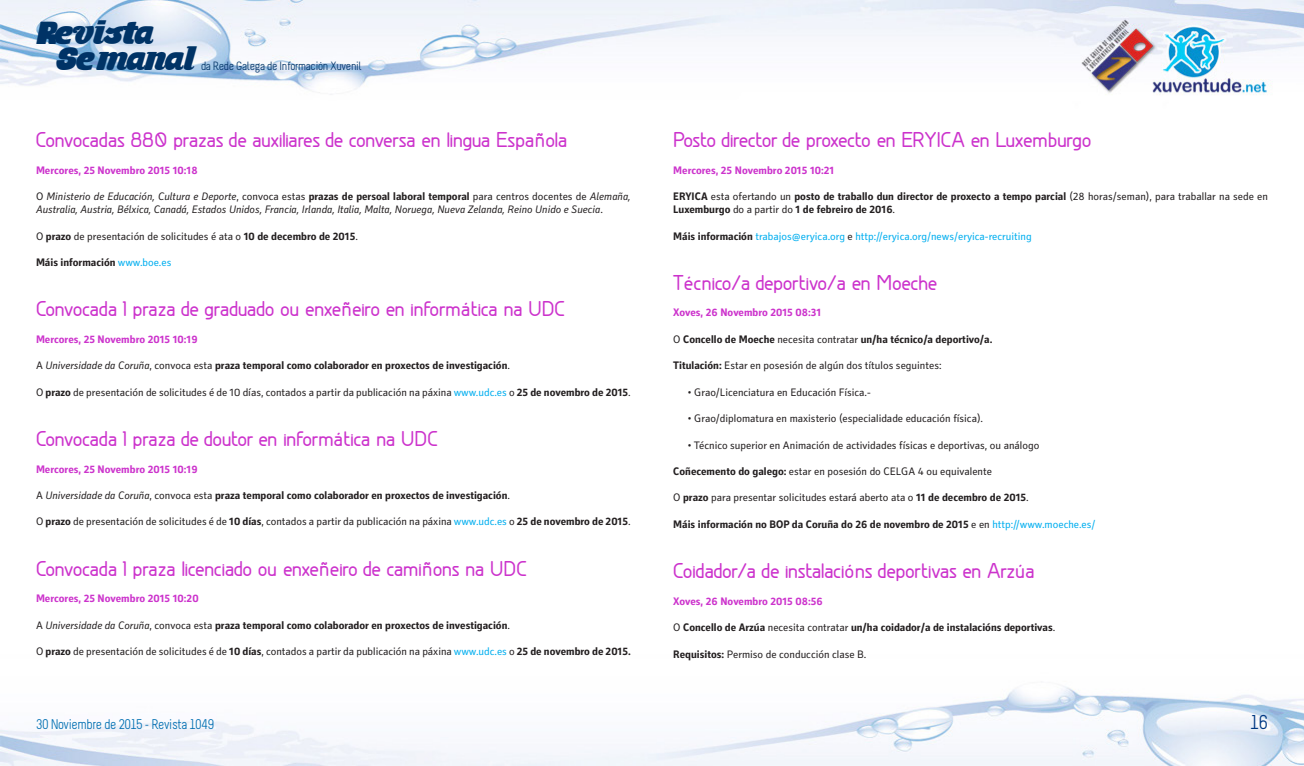
<style>
.page{position:relative;width:1304px;height:766px;background:#fff}
.page>*{position:absolute;margin:0;border:0;box-sizing:border-box;transform-origin:0 0}
.t1{font:33px/26px "Musa Ornata";letter-spacing:-.01em;color:#036}
.t2{font:700 20px "Greyscale Basic";letter-spacing:-.025em;color:#c3c}
.t3{font:20px "Melbourne";color:#003882}
.t4{font:14px "Melbourne";letter-spacing:-.025em;color:#006fb2}
.t5{font:12px "Melbourne";letter-spacing:-.025em;color:#036}
.t6{font:11px "Secca Std Demo";color:#231f20}
.t7{font:700 11px/13.2px "Secca Std Demo";color:#231f20}
.t8{font:italic 11px/13.2px "Secca Std Demo";color:#231f20}
.t9{font:700 11px "Secca Std Demo";color:#c3c}
.t10{font:11px "Secca Std Demo";color:#00aeef}
.s1{font-style:normal}
.s2{font-weight:700;font-style:normal}
.s3{font-weight:700}
.s4{font-weight:400;color:#00aeef}
.s5{font-weight:400}
.s6{font-weight:400;font-style:italic}
.s7{color:#00aeef}
.s8{font-weight:700;color:#231f20}
.s9{color:#231f20}
</style>
<div class="page">
<img style="left:0;top:0;width:1304px;height:765px">
<h1 class="t1" style="left:55px;top:19px;width:142px;text-indent:-19px">Revista<br>Semanal</h1>
<p class="t5" style="left:201px;top:59px;width:162px">da Rede Galega de Información Xuvenil</p>
<h2 class="t2" style="left:36px;top:127px;width:533px">Convocadas 880 prazas de auxiliares de conversa en lingua Española</h2>
<p class="t9" style="left:36px;top:163px;width:163px">Mercores, 25 Novembro 2015 10:18</p>
<p class="t8" style="left:36px;top:190px;width:596px"><span class="s1">O</span> Ministerio de Educación, Cultura e Deporte<span class="s1">, convoca estas</span> <span class="s2">prazas de persoal laboral temporal</span> <span class="s1">para centros docentes de</span> Alemaña,<br>Australia, Austria, Bélxica, Canadá, Estados Unidos, Francia, Irlanda, Italia, Malta, Noruega, Nueva Zelanda, Reino Unido e Suecia<span class="s1">.</span></p>
<p class="t6" style="left:36px;top:229px;width:323px">O <span class="s3">prazo</span> de presentación de solicitudes é ata o <span class="s3">10 de decembro de 2015</span>.</p>
<p class="t7" style="left:36px;top:256px;width:137px">Máis información <span class="s4">www.boe.es</span></p>
<h2 class="t2" style="left:36px;top:297px;width:530px">Convocada 1 praza de graduado ou enxeñeiro en informática na UDC</h2>
<p class="t9" style="left:36px;top:333px;width:163px">Mercores, 25 Novembro 2015 10:19</p>
<p class="t7" style="left:36px;top:359px;width:475px"><span class="s5">A</span> <span class="s6">Universidade da Coruña</span><span class="s5">, convoca esta</span> praza temporal como colaborador en proxectos de investigación<span class="s5">.</span></p>
<p class="t6" style="left:36px;top:385px;width:596px">O <span class="s3">prazo</span> de presentación de solicitudes é de 10 días, contados a partir da publicación na páxina <span class="s7">www.udc.es</span> o <span class="s3">25 de novembro de 2015</span>.</p>
<h2 class="t2" style="left:36px;top:426px;width:403px">Convocada 1 praza de doutor en informática na UDC</h2>
<p class="t9" style="left:36px;top:462px;width:163px">Mercores, 25 Novembro 2015 10:19</p>
<p class="t7" style="left:36px;top:489px;width:475px"><span class="s5">A</span> <span class="s6">Universidade da Coruña</span><span class="s5">, convoca esta</span> praza temporal como colaborador en proxectos de investigación<span class="s5">.</span></p>
<p class="t6" style="left:36px;top:515px;width:596px">O <span class="s3">prazo</span> de presentación de solicitudes é de <span class="s3">10 días</span>, contados a partir da publicación na páxina <span class="s7">www.udc.es</span> o <span class="s3">25 de novembro de 2015</span>.</p>
<h2 class="t2" style="left:36px;top:556px;width:492px">Convocada 1 praza licenciado ou enxeñeiro de camiñons na UDC</h2>
<p class="t9" style="left:36px;top:592px;width:164px">Mercores, 25 Novembro 2015 10:20</p>
<p class="t7" style="left:36px;top:618px;width:475px"><span class="s5">A</span> <span class="s6">Universidade da Coruña</span><span class="s5">, convoca esta</span> praza temporal como colaborador en proxectos de investigación<span class="s5">.</span></p>
<p class="t6" style="left:36px;top:645px;width:596px">O <span class="s3">prazo</span> de presentación de solicitudes é de <span class="s3">10 días</span>, contados a partir da publicación na páxina <span class="s7">www.udc.es</span> o <span class="s3">25 de novembro de 2015.</span></p>
<h2 class="t2" style="left:673px;top:127px;width:420px">Posto director de proxecto en ERYICA en Luxemburgo</h2>
<p class="t9" style="left:673px;top:163px;width:163px">Mercores, 25 Novembro 2015 10:21</p>
<p class="t7" style="left:673px;top:190px;width:596px">ERYICA <span class="s5">esta ofertando un</span> posto de traballo dun director de proxecto a tempo parcial <span class="s5">(28 horas/seman), para traballar na sede en<br></span>Luxemburgo <span class="s5">do a partir do</span> 1 de febreiro de 2016<span class="s5">.</span></p>
<p class="t10" style="left:673px;top:229px;width:360px"><span class="s8">Máis información</span> trabajos@eryica.org <span class="s9">e</span> http://eryica.org/news/eryica-recruiting</p>
<h2 class="t2" style="left:673px;top:270px;width:266px">Técnico/a deportivo/a en Moeche</h2>
<p class="t9" style="left:673px;top:306px;width:150px">Xoves, 26 Novembro 2015 08:31</p>
<p class="t7" style="left:673px;top:333px;width:321px"><span class="s5">O</span> Concello de Moeche <span class="s5">necesita contratar</span> un/ha técnico/a deportivo/a.</p>
<p class="t6" style="left:673px;top:359px;width:270px"><span class="s3">Titulación:</span> Estar en posesión de algún dos títulos seguintes:</p>
<p class="t6" style="left:687px;top:385px;width:185px">• Grao/Licenciatura en Educación Física.-</p>
<p class="t6" style="left:687px;top:412px;width:297px">• Grao/diplomatura en maxisterio (especialidade educación física).</p>
<p class="t6" style="left:687px;top:438px;width:353px">• Técnico superior en Animación de actividades físicas e deportivas, ou análogo</p>
<p class="t6" style="left:673px;top:465px;width:320px"><span class="s3">Coñecemento do galego:</span> estar en posesión do CELGA 4 ou equivalente</p>
<p class="t6" style="left:673px;top:491px;width:357px">O <span class="s3">prazo</span> para presentar solicitudes estará aberto ata o <span class="s3">11 de decembro de 2015</span>.</p>
<p class="t7" style="left:673px;top:517px;width:424px">Máis información no BOP da Coruña do 26 de novembro de 2015 <span class="s5">e en</span> <span class="s4">http://www.moeche.es/</span></p>
<h2 class="t2" style="left:673px;top:558px;width:363px">Coidador/a de instalacións deportivas en Arzúa</h2>
<p class="t9" style="left:673px;top:594px;width:151px">Xoves, 26 Novembro 2015 08:56</p>
<p class="t7" style="left:673px;top:621px;width:383px"><span class="s5">O</span> Concello de Arzúa <span class="s5">necesita contratar</span> un/ha coidador/a de instalacións deportivas<span class="s5">.</span></p>
<p class="t6" style="left:673px;top:647px;width:195px"><span class="s3">Requisitos:</span> Permiso de conducción clase B.</p>
<p class="t4" style="left:36px;top:717px;width:180px">30 Noviembre de 2015 - Revista 1049</p>
<h2 class="t3" style="left:1250px;top:711px;width:19px">16</h2>
</div>
